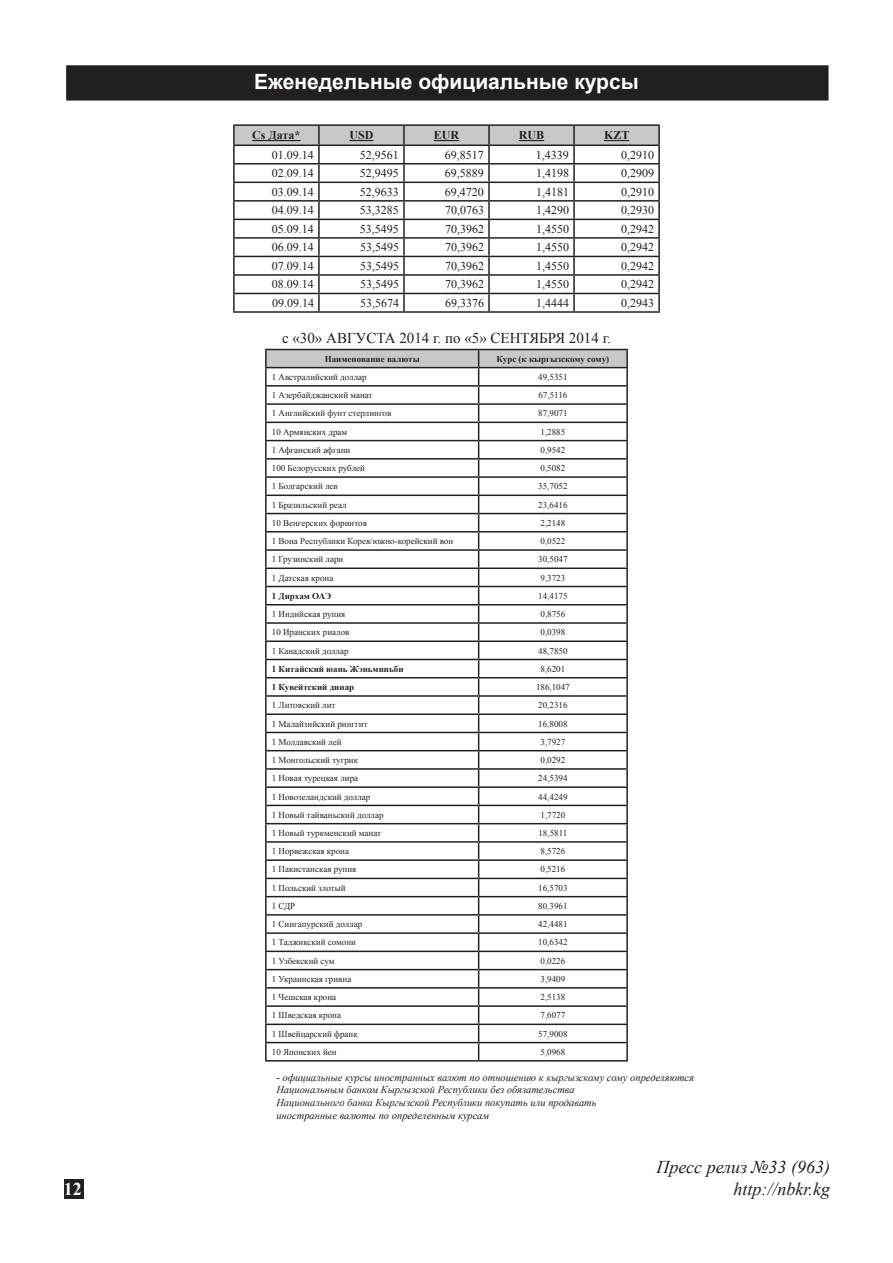
<style>
.page{position:relative;width:893px;height:1263px;background:#fff}
.page>*{position:absolute;margin:0;border:0;box-sizing:border-box;transform-origin:0 0}
.t1{font:700 21px "Arial";color:#fff}
.t2{font:italic 18px "Times New Roman";color:#231f20}
.t3{font:700 18px "Times New Roman";color:#fff}
.t4{font:15px "Times New Roman";color:#231f20}
.t5{font:12px "Times New Roman";color:#231f20}
.t6{font:700 12px "Times New Roman";color:#231f20}
.t7{font:italic 10.5px/12.6px "Times New Roman";color:#231f20}
.t8{font:9px "Times New Roman";color:#231f20}
.t9{font:700 9px "Times New Roman";color:#231f20}
</style>
<div class="page">
<div style="left:65px;top:64px;width:765px;height:38px;background:#231f20;border:2px solid #fff"></div>
<div style="left:64px;top:1179px;width:20px;height:20px;background:#231f20"></div>
<hr style="left:233px;top:124px;width:86px;height:2px;background:#231f20">
<hr style="left:319px;top:124px;width:85px;height:2px;background:#231f20">
<hr style="left:404px;top:124px;width:85px;height:2px;background:#231f20">
<hr style="left:489px;top:124px;width:85px;height:2px;background:#231f20">
<hr style="left:574px;top:124px;width:86px;height:2px;background:#231f20">
<hr style="left:233px;top:311px;width:86px;height:2px;background:#231f20">
<hr style="left:319px;top:311px;width:85px;height:2px;background:#231f20">
<hr style="left:404px;top:311px;width:85px;height:2px;background:#231f20">
<hr style="left:489px;top:311px;width:85px;height:2px;background:#231f20">
<hr style="left:574px;top:311px;width:86px;height:2px;background:#231f20">
<svg style="left:233px;top:125px;width:427px;height:186px"></svg>
<svg style="left:265px;top:349px;width:363px;height:711px"></svg>
<hr style="left:265px;top:1060px;width:214px;height:1px;background:#231f20">
<hr style="left:479px;top:1060px;width:149px;height:1px;background:#231f20">
<h1 class="t1" style="left:254px;top:67px;width:386px">Еженедельные официальные курсы</h1>
<h3 class="t6" style="left:252px;top:127px;width:50px">Cs Дата*</h3>
<h3 class="t6" style="left:349px;top:127px;width:25px">USD</h3>
<h3 class="t6" style="left:434px;top:127px;width:27px">EUR</h3>
<h3 class="t6" style="left:519px;top:127px;width:27px">RUB</h3>
<h3 class="t6" style="left:604px;top:127px;width:27px">KZT</h3>
<h3 class="t5" style="left:272px;top:147px;width:43px">01.09.14</h3>
<h3 class="t5" style="left:360px;top:147px;width:40px">52,9561</h3>
<h3 class="t5" style="left:445px;top:147px;width:40px">69,8517</h3>
<h3 class="t5" style="left:536px;top:147px;width:34px">1,4339</h3>
<h3 class="t5" style="left:621px;top:147px;width:34px">0,2910</h3>
<h3 class="t5" style="left:272px;top:165px;width:43px">02.09.14</h3>
<h3 class="t5" style="left:360px;top:165px;width:40px">52,9495</h3>
<h3 class="t5" style="left:445px;top:165px;width:40px">69,5889</h3>
<h3 class="t5" style="left:536px;top:165px;width:34px">1,4198</h3>
<h3 class="t5" style="left:621px;top:165px;width:34px">0,2909</h3>
<h3 class="t5" style="left:272px;top:184px;width:43px">03.09.14</h3>
<h3 class="t5" style="left:360px;top:184px;width:40px">52,9633</h3>
<h3 class="t5" style="left:445px;top:184px;width:40px">69,4720</h3>
<h3 class="t5" style="left:536px;top:184px;width:34px">1,4181</h3>
<h3 class="t5" style="left:621px;top:184px;width:34px">0,2910</h3>
<h3 class="t5" style="left:272px;top:202px;width:43px">04.09.14</h3>
<h3 class="t5" style="left:360px;top:202px;width:40px">53,3285</h3>
<h3 class="t5" style="left:445px;top:202px;width:40px">70,0763</h3>
<h3 class="t5" style="left:536px;top:202px;width:34px">1,4290</h3>
<h3 class="t5" style="left:621px;top:202px;width:34px">0,2930</h3>
<h3 class="t5" style="left:272px;top:221px;width:43px">05.09.14</h3>
<h3 class="t5" style="left:360px;top:221px;width:40px">53,5495</h3>
<h3 class="t5" style="left:445px;top:221px;width:40px">70,3962</h3>
<h3 class="t5" style="left:536px;top:221px;width:34px">1,4550</h3>
<h3 class="t5" style="left:621px;top:221px;width:34px">0,2942</h3>
<h3 class="t5" style="left:272px;top:239px;width:43px">06.09.14</h3>
<h3 class="t5" style="left:360px;top:239px;width:40px">53,5495</h3>
<h3 class="t5" style="left:445px;top:239px;width:40px">70,3962</h3>
<h3 class="t5" style="left:536px;top:239px;width:34px">1,4550</h3>
<h3 class="t5" style="left:621px;top:239px;width:34px">0,2942</h3>
<h3 class="t5" style="left:272px;top:258px;width:43px">07.09.14</h3>
<h3 class="t5" style="left:360px;top:258px;width:40px">53,5495</h3>
<h3 class="t5" style="left:445px;top:258px;width:40px">70,3962</h3>
<h3 class="t5" style="left:536px;top:258px;width:34px">1,4550</h3>
<h3 class="t5" style="left:621px;top:258px;width:34px">0,2942</h3>
<h3 class="t5" style="left:272px;top:276px;width:43px">08.09.14</h3>
<h3 class="t5" style="left:360px;top:276px;width:40px">53,5495</h3>
<h3 class="t5" style="left:445px;top:276px;width:40px">70,3962</h3>
<h3 class="t5" style="left:536px;top:276px;width:34px">1,4550</h3>
<h3 class="t5" style="left:621px;top:276px;width:34px">0,2942</h3>
<h3 class="t5" style="left:272px;top:295px;width:43px">09.09.14</h3>
<h3 class="t5" style="left:360px;top:295px;width:40px">53,5674</h3>
<h3 class="t5" style="left:445px;top:295px;width:40px">69,3376</h3>
<h3 class="t5" style="left:536px;top:295px;width:34px">1,4444</h3>
<h3 class="t5" style="left:621px;top:295px;width:34px">0,2943</h3>
<h3 class="t4" style="left:282px;top:328px;width:330px">c «30» АВГУСТА 2014 г. по «5» СЕНТЯБРЯ 2014 г.</h3>
<p class="t9" style="left:325px;top:352px;width:96px">Наименование валюты</p>
<p class="t9" style="left:497px;top:352px;width:114px">Курс (к кыргызскому сому)</p>
<p class="t8" style="left:272px;top:371px;width:96px">1 Австралийский доллар</p>
<p class="t8" style="left:538px;top:371px;width:31px">49,5351</p>
<p class="t8" style="left:272px;top:389px;width:102px">1 Азербайджанский манат</p>
<p class="t8" style="left:538px;top:389px;width:30px">67,5116</p>
<p class="t8" style="left:272px;top:407px;width:121px">1 Английский фунт стерлингов</p>
<p class="t8" style="left:538px;top:407px;width:31px">87,9071</p>
<p class="t8" style="left:272px;top:425px;width:77px">10 Армянских драм</p>
<p class="t8" style="left:540px;top:425px;width:26px">1,2885</p>
<p class="t8" style="left:272px;top:444px;width:80px">1 Афганский афгани</p>
<p class="t8" style="left:540px;top:444px;width:26px">0,9542</p>
<p class="t8" style="left:272px;top:462px;width:95px">100 Белорусских рублей</p>
<p class="t8" style="left:540px;top:462px;width:26px">0,5082</p>
<p class="t8" style="left:272px;top:480px;width:67px">1 Болгарский лев</p>
<p class="t8" style="left:538px;top:480px;width:31px">35,7052</p>
<p class="t8" style="left:272px;top:498px;width:76px">1 Бразильский реал</p>
<p class="t8" style="left:538px;top:498px;width:31px">23,6416</p>
<p class="t8" style="left:272px;top:517px;width:97px">10 Венгерских форинтов</p>
<p class="t8" style="left:540px;top:517px;width:26px">2,2148</p>
<p class="t8" style="left:272px;top:535px;width:183px">1 Вона Республики Корея/южно-корейский вон</p>
<p class="t8" style="left:540px;top:535px;width:26px">0,0522</p>
<p class="t8" style="left:272px;top:553px;width:73px">1 Грузинский лари</p>
<p class="t8" style="left:538px;top:553px;width:31px">30,5047</p>
<p class="t8" style="left:272px;top:571px;width:63px">1 Датская крона</p>
<p class="t8" style="left:540px;top:571px;width:26px">9,3723</p>
<p class="t9" style="left:272px;top:589px;width:61px">1 Дирхам ОАЭ</p>
<p class="t8" style="left:538px;top:590px;width:31px">14,4175</p>
<p class="t8" style="left:272px;top:608px;width:75px">1 Индийская рупия</p>
<p class="t8" style="left:540px;top:608px;width:26px">0,8756</p>
<p class="t8" style="left:272px;top:626px;width:79px">10 Иранских риалов</p>
<p class="t8" style="left:540px;top:626px;width:26px">0,0398</p>
<p class="t8" style="left:272px;top:644px;width:78px">1 Канадский доллар</p>
<p class="t8" style="left:538px;top:644px;width:31px">48,7850</p>
<p class="t9" style="left:272px;top:662px;width:133px">1 Китайский юань Жэньминьби</p>
<p class="t8" style="left:540px;top:663px;width:26px">8,6201</p>
<p class="t9" style="left:272px;top:681px;width:84px">1 Кувейтский динар</p>
<p class="t8" style="left:536px;top:681px;width:35px">186,1047</p>
<p class="t8" style="left:272px;top:699px;width:65px">1 Литовский лит</p>
<p class="t8" style="left:538px;top:699px;width:31px">20,2316</p>
<p class="t8" style="left:272px;top:717px;width:97px">1 Малайзийский ринггит</p>
<p class="t8" style="left:538px;top:717px;width:31px">16,8008</p>
<p class="t8" style="left:272px;top:736px;width:71px">1 Молдавский лей</p>
<p class="t8" style="left:540px;top:736px;width:26px">3,7927</p>
<p class="t8" style="left:272px;top:754px;width:88px">1 Монгольский тугрик</p>
<p class="t8" style="left:540px;top:754px;width:26px">0,0292</p>
<p class="t8" style="left:272px;top:772px;width:88px">1 Новая турецкая лира</p>
<p class="t8" style="left:538px;top:772px;width:31px">24,5394</p>
<p class="t8" style="left:272px;top:790px;width:100px">1 Новозеландский доллар</p>
<p class="t8" style="left:538px;top:790px;width:31px">44,4249</p>
<p class="t8" style="left:272px;top:809px;width:113px">1 Новый тайваньский доллар</p>
<p class="t8" style="left:540px;top:809px;width:26px">1,7720</p>
<p class="t8" style="left:272px;top:827px;width:111px">1 Новый туркменский манат</p>
<p class="t8" style="left:538px;top:827px;width:30px">18,5811</p>
<p class="t8" style="left:272px;top:845px;width:79px">1 Норвежская крона</p>
<p class="t8" style="left:540px;top:845px;width:26px">8,5726</p>
<p class="t8" style="left:272px;top:863px;width:86px">1 Пакистанская рупия</p>
<p class="t8" style="left:540px;top:863px;width:26px">0,5216</p>
<p class="t8" style="left:272px;top:882px;width:75px">1 Польский злотый</p>
<p class="t8" style="left:538px;top:882px;width:31px">16,5703</p>
<p class="t8" style="left:272px;top:900px;width:25px">1 СДР</p>
<p class="t8" style="left:538px;top:900px;width:31px">80,3961</p>
<p class="t8" style="left:272px;top:918px;width:92px">1 Сингапурский доллар</p>
<p class="t8" style="left:538px;top:918px;width:31px">42,4481</p>
<p class="t8" style="left:272px;top:936px;width:86px">1 Таджикский сомони</p>
<p class="t8" style="left:538px;top:936px;width:31px">10,6342</p>
<p class="t8" style="left:272px;top:955px;width:64px">1 Узбекский сум</p>
<p class="t8" style="left:540px;top:955px;width:26px">0,0226</p>
<p class="t8" style="left:272px;top:973px;width:81px">1 Украинская гривна</p>
<p class="t8" style="left:540px;top:973px;width:26px">3,9409</p>
<p class="t8" style="left:272px;top:991px;width:66px">1 Чешская крона</p>
<p class="t8" style="left:540px;top:991px;width:26px">2,5138</p>
<p class="t8" style="left:272px;top:1009px;width:71px">1 Шведская крона</p>
<p class="t8" style="left:540px;top:1009px;width:26px">7,6077</p>
<p class="t8" style="left:272px;top:1027px;width:87px">1 Швейцарский франк</p>
<p class="t8" style="left:538px;top:1027px;width:31px">57,9008</p>
<p class="t8" style="left:272px;top:1046px;width:66px">10 Японских йен</p>
<p class="t8" style="left:540px;top:1046px;width:26px">5,0968</p>
<p class="t7" style="left:276px;top:1071px;width:419px">- официальные курсы иностранных валют по отношению к кыргызскому сому определяются Национальным банком Кыргызской Республики без обязательства<br>Национального банка Кыргызской Республики покупать или продавать<br>иностранные валюты по определенным курсам</p>
<h2 class="t2" style="left:656px;top:1155px;width:175px">Пресс релиз №33 (963)</h2>
<h2 class="t3" style="left:64px;top:1176px;width:19px">12</h2>
<h2 class="t2" style="left:733px;top:1176px;width:98px">http://nbkr.kg</h2>
</div>
